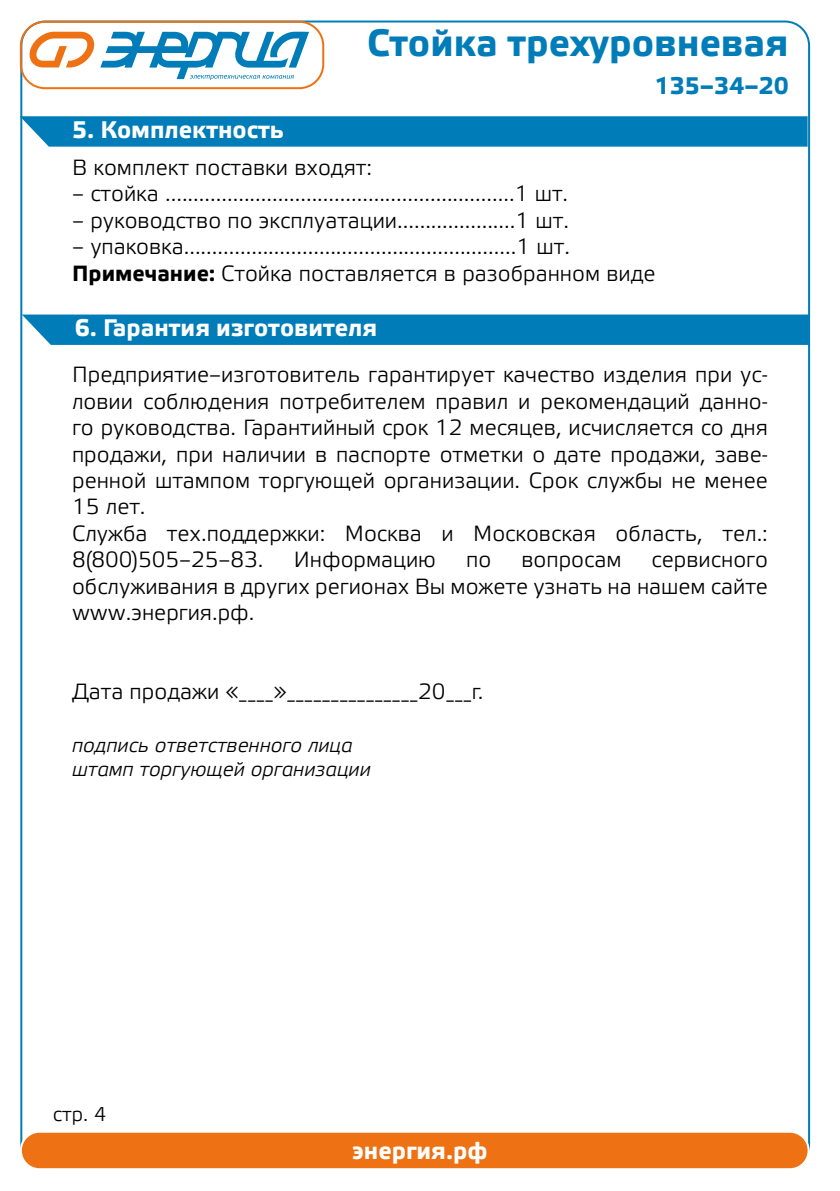
<style>
.page{position:relative;width:840px;height:1191px;background:#fff}
.page>*{position:absolute;margin:0;border:0;box-sizing:border-box;transform-origin:0 0}
.t1{font:700 38px "Etelka Text Pro";color:#007db8}
.t2{font:700 24px "Etelka Text Pro";color:#fff}
.t3{font:700 24px "Etelka Text Pro";color:#007db8}
.t4{font:22px/26.4px "Etelka Light Pro";color:#000}
.t5{font:italic 20px/24px "Etelka Light Pro";color:#000}
.t6{font:20px "Etelka Light Pro";color:#000}
.s1{font-family:"Etelka Text Pro";font-weight:700}
</style>
<div class="page">
<div style="left:21px;top:1131px;width:787px;height:38px;background:#ee7113;border-radius:19px"></div>
<div style="left:20px;top:1130px;width:789px;height:40px;border:2px solid #fff;border-radius:19px"></div>
<div style="left:20px;top:21px;width:304px;height:68px;border:2px solid #ee7113;border-radius:24px"></div>
<svg style="left:29px;top:32px;width:280px;height:48px"></svg>
<svg style="left:22px;top:314px;width:787px;height:31px;background:#0981ba"></svg>
<svg style="left:20px;top:116px;width:787px;height:31px;background:#0881ba"></svg>
<h1 class="t1" style="left:367px;top:22px;width:423px">Стойка трехуровневая</h1>
<p class="t3" style="left:654px;top:72px;width:136px">135–34–20</p>
<p class="t2" style="left:72px;top:116px;width:213px">5. Комплектность</p>
<p class="t4" style="left:72px;top:156px;width:301px">В комплект поставки входят:</p>
<p class="t4" style="left:72px;top:182px;width:497px">– стойка ..............................................................1 шт.</p>
<p class="t4" style="left:72px;top:208px;width:498px">– руководство по эксплуатации.....................1 шт.</p>
<p class="t4" style="left:72px;top:235px;width:584px">– упаковка...........................................................1 шт.<br><span class="s1">Примечание:</span> Стойка поставляется в разобранном виде</p>
<p class="t2" style="left:75px;top:314px;width:304px">6. Гарантия изготовителя</p>
<p class="t4" style="left:72px;top:363px;width:697px">Предприятие–изготовитель гарантирует качество изделия при ус&shy;ловии соблюдения потребителем правил и рекомендаций данно&shy;го руководства. Гарантийный срок 12 месяцев, исчисляется со дня продажи, при наличии в паспорте отметки о дате продажи, заве&shy;ренной штампом торгующей организации. Срок службы не менее 15 лет.<br>Служба тех.поддержки: Москва и Московская область, тел.:<br>8(800)505–25–83.</p>
<p class="t4" style="left:293px;top:548px;width:144px">Информацию</p>
<p class="t4" style="left:466px;top:548px;width:27px">по</p>
<p class="t4" style="left:521px;top:548px;width:101px">вопросам</p>
<p class="t4" style="left:72px;top:548px;width:697px;text-align:justify;text-indent:579px">сервисного обслуживания в других регионах Вы можете узнать на нашем сайте www.энергия.рф.</p>
<p class="t4" style="left:72px;top:680px;width:412px">Дата продажи «____»_______________20___г.</p>
<p class="t5" style="left:72px;top:734px;width:300px">подпись ответственного лица штамп торгующей организации</p>
<p class="t6" style="left:53px;top:1103px;width:55px">стр. 4</p>
<p class="t2" style="left:352px;top:1137px;width:137px">энергия.рф</p>
</div>
